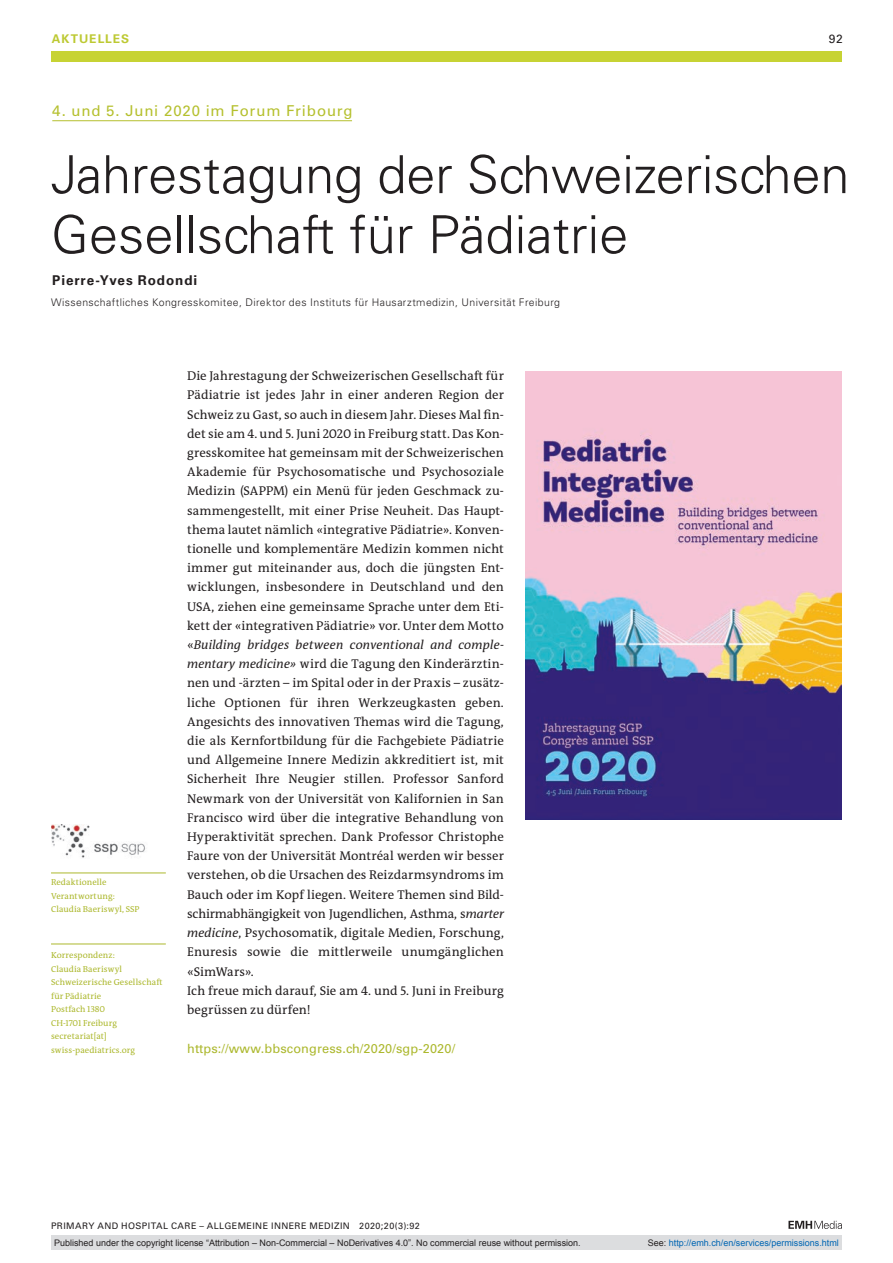
<style>
.page{position:relative;width:893px;height:1263px;background:#fff}
.page>*{position:absolute;margin:0;border:0;box-sizing:border-box;transform-origin:0 0}
.t1{font:300 52.5px/60px "Univers LT Std";letter-spacing:-.005em;color:#231f20}
.t2{font:15px "Univers LT Std";letter-spacing:.055em;color:#b5c02e}
.t3{font:700 13.5px "Univers LT Std";letter-spacing:.07em;color:#231f20}
.t4{font:12.75px/19.2px "The Antiqua B W5 Plain";letter-spacing:.005em;color:#231f20}
.t5{font:12.75px "Univers LT Std";letter-spacing:.01em;color:#acb82d}
.t6{font:700 12px "Univers LT Std";letter-spacing:.08em;color:#bdc932}
.t7{font:12px "Univers LT Std";color:#231f20}
.t8{font:300 10.5px "Univers LT Std";letter-spacing:.035em;color:#231f20}
.t9{font:9px "Arial";color:#231f20}
.t10{font:9px "Univers LT Std";letter-spacing:.05em;color:#231f20}
.t11{font:9px "Arial";color:#0166b3}
.t12{font:8.7px/13.5px "The Antiqua B W5 Plain";letter-spacing:.01em;color:#acb82d}
.s1{font-style:italic}
.s2{color:#231f20}
</style>
<div class="page">
<svg style="left:788px;top:1221px;width:54px;height:8px"></svg>
<hr style="left:52px;top:120px;width:300px;height:1px;background:#b5c02e">
<div style="left:51px;top:51px;width:791px;height:11px;background:#c7d334"></div>
<img style="left:525px;top:371px;width:317px;height:448px">
<img style="left:51px;top:824px;width:94px;height:34px">
<hr style="left:51px;top:873px;width:115px;height:1px;background:#acb82d">
<hr style="left:51px;top:944px;width:115px;height:1px;background:#acb82d">
<div style="left:51px;top:1235px;width:791px;height:15px;background:#dcdddf"></div>
<p class="t6" style="left:52px;top:31px;width:79px">AKTUELLES</p>
<p class="t7" style="left:829px;top:31px;width:15px">92</p>
<p class="t2" style="left:52px;top:102px;width:302px">4. und 5. Juni 2020 im Forum Fribourg</p>
<h1 class="t1" style="left:51px;top:145px;width:800px">Jahrestagung der Schweizerischen<br>Gesellschaft für Pädiatrie</h1>
<p class="t3" style="left:52px;top:272px;width:147px">Pierre-Yves Rodondi</p>
<p class="t8" style="left:51px;top:296px;width:510px">Wissenschaftliches Kongresskomitee, Direktor des Instituts für Hausarztmedizin, Universität Freiburg</p>
<p class="t12" style="left:51px;top:875px;width:90px">Redaktionelle<br>Verantwortung:<br>Claudia Baeriswyl, SSP</p>
<p class="t12" style="left:51px;top:948px;width:113px">Korrespondenz:<br>Claudia Baeriswyl<br>Schweizerische Gesellschaft für Pädiatrie<br>Postfach 1380<br>CH-1701 Freiburg secretariat[at] swiss-paediatrics.org</p>
<p class="t4" style="left:187px;top:366px;width:318px">Die Jahrestagung der Schweizerischen Gesellschaft für Pädiatrie ist jedes Jahr in einer anderen Region der Schweiz zu Gast, so auch in diesem Jahr. Dieses Mal fin&shy;det sie am 4. und 5. Juni 2020 in Freiburg statt. Das Kon&shy;gresskomitee hat gemeinsam mit der Schweizerischen Akademie für Psychosomatische und Psychosoziale Medizin (SAPPM) ein Menü für jeden Geschmack zu&shy;sammengestellt, mit einer Prise Neuheit. Das Haupt&shy;thema lautet nämlich «integrative Pädiatrie». Konven&shy;tionelle und komplementäre Medizin kommen nicht immer gut miteinander aus, doch die jüngsten Ent&shy;wicklungen, insbesondere in Deutschland und den USA, ziehen eine gemeinsame Sprache unter dem Eti&shy;kett der «integrativen Pädiatrie» vor. Unter dem Motto «<span class="s1">Building bridges between conventional and comple&shy;mentary medicine»</span> wird die Tagung den Kinderärztin&shy;nen und -ärzten – im Spital oder in der Praxis – zusätz&shy;liche Optionen für ihren Werkzeugkasten geben.<br>Angesichts des innovativen Themas wird die Tagung, die als Kernfortbildung für die Fachgebiete Pädiatrie und Allgemeine Innere Medizin akkreditiert ist, mit Sicherheit Ihre Neugier stillen. Professor Sanford Newmark von der Universität von Kalifornien in San Francisco wird über die integrative Behandlung von Hyperaktivität sprechen. Dank Professor Christophe Faure von der Universität Montréal werden wir besser verstehen, ob die Ursachen des Reizdarmsyndroms im Bauch oder im Kopf liegen. Weitere Themen sind Bild&shy;schirmabhängigkeit von Jugendlichen, Asthma, s<span class="s1">marter medicine</span>, Psychosomatik, digitale Medien, Forschung, Enuresis sowie die mittlerweile unumgänglichen «SimWars».<br>Ich freue mich darauf, Sie am 4. und 5. Juni in Freiburg begrüssen zu dürfen!</p>
<p class="t5" style="left:187px;top:1040px;width:270px">https://www.bbscongress.ch/2020/sgp-2020/</p>
<p class="t10" style="left:51px;top:1220px;width:370px">PRIMARY AND HOSPITAL CARE – ALLGEMEINE INNERE MEDIZIN 2020;20(3):92</p>
<p class="t9" style="left:54px;top:1237px;width:528px">Published under the copyright license “Attribution – Non-Commercial – NoDerivatives 4.0”. No commercial reuse without permission.</p>
<p class="t11" style="left:648px;top:1237px;width:193px"><span class="s2">See:</span> http://emh.ch/en/services/permissions.html</p>
</div>
